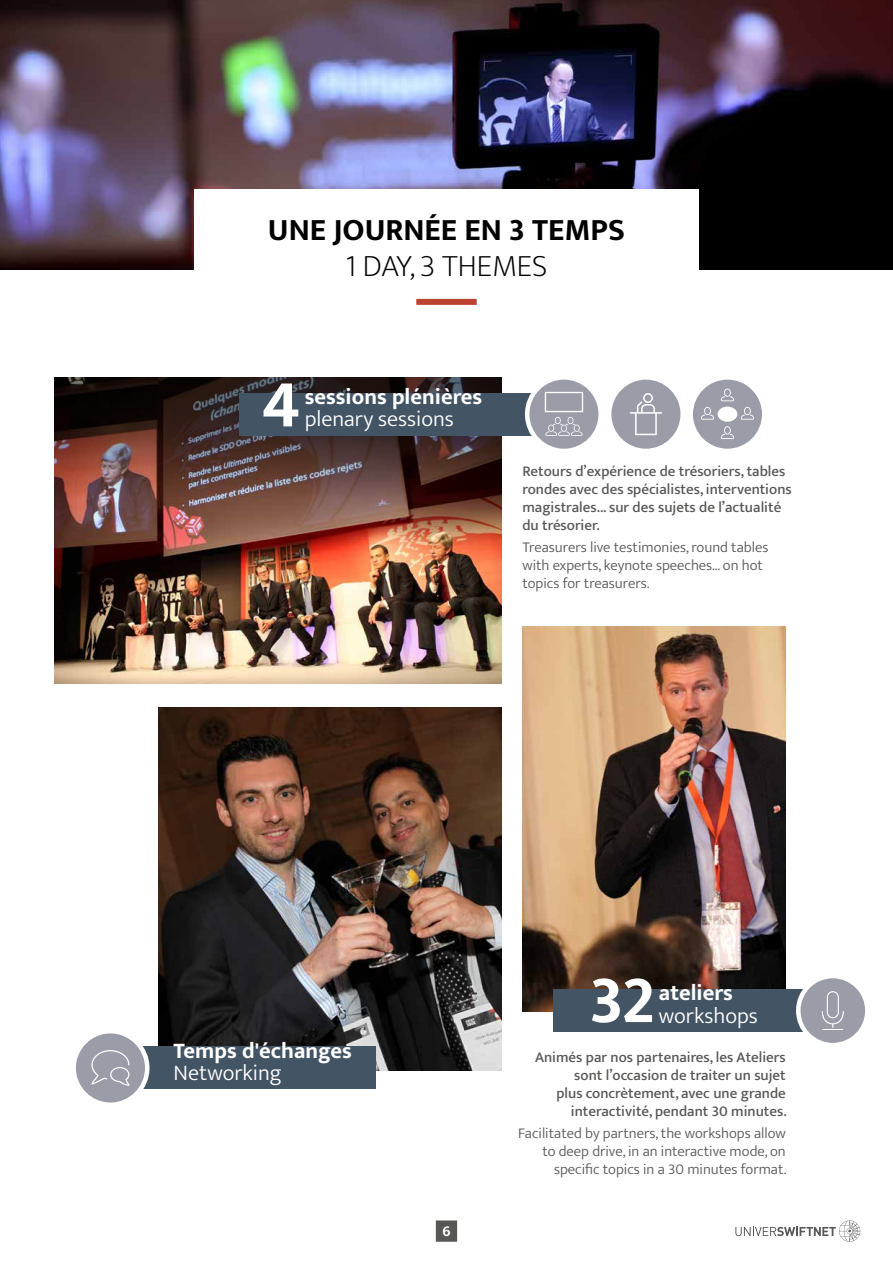
<style>
.page{position:relative;width:893px;height:1263px;background:#fff}
.page>*{position:absolute;margin:0;border:0;box-sizing:border-box;transform-origin:0 0}
.t1{font:700 31.5px "Mukta Vaani";color:#000}
.t2{font:200 31.5px "Mukta Vaani";color:#000}
.t3{font:700 22.5px "Mukta Vaani";color:#fff}
.t4{font:300 22.5px "Mukta Vaani";color:#fff}
.t5{font:500 15px/18px "Mukta Vaani";color:#575756}
.t6{font:300 15px/18px "Mukta Vaani";color:#575756}
.t7{font:700 15px "Mukta Vaani";color:#fff}
</style>
<div class="page">
<svg style="left:735px;top:1220px;width:125px;height:22px"></svg>
<div style="left:436px;top:1220px;width:21px;height:22px;background:#575756;border:2px solid #575756"></div>
<img style="left:54px;top:496px;width:447px;height:187px">
<img style="left:522px;top:627px;width:264px;height:385px">
<img style="left:159px;top:707px;width:342px;height:363px">
<img style="left:54px;top:377px;width:447px;height:119px">
<div style="left:239px;top:393px;width:329px;height:42px;background:#435464"></div>
<div style="left:553px;top:989px;width:273px;height:43px;background:#435464"></div>
<div style="left:98px;top:1047px;width:277px;height:42px;background:#435464"></div>
<svg style="left:592px;top:978px;width:60px;height:45px"></svg>
<div style="left:416px;top:299px;width:61px;height:6px;background:#bc4331"></div>
<img style="left:0;top:0;width:893px;height:270px">
<div style="left:194px;top:189px;width:505px;height:84px;background:#fff"></div>
<div style="left:798px;top:976px;width:69px;height:69px;background:#9a9da8;border-radius:50%"></div>
<div style="left:796px;top:974px;width:74px;height:73px;border:4px solid #fff;border-radius:50%"></div>
<svg style="left:821px;top:991px;width:23px;height:37px"></svg>
<div style="left:821px;top:1028px;width:24px;height:3px;border:1px solid #9a9da8"></div>
<svg style="left:74px;top:1031px;width:73px;height:74px;background:#a8aab4"></svg>
<div style="left:71px;top:1029px;width:78px;height:78px;border:4px solid #fff;border-radius:50%"></div>
<svg style="left:89px;top:1048px;width:43px;height:40px;background:#a4a7b1"></svg>
<svg style="left:527px;top:377px;width:74px;height:74px;background:#a6a8b2"></svg>
<div style="left:525px;top:375px;width:78px;height:78px;border:4px solid #fff;border-radius:50%"></div>
<svg style="left:545px;top:417px;width:37px;height:19px"></svg>
<div style="left:545px;top:392px;width:38px;height:20px;border:1px solid #fff"></div>
<div style="left:609px;top:378px;width:73px;height:73px;background:#9a9da8;border-radius:50%"></div>
<div style="left:607px;top:376px;width:77px;height:77px;border:4px solid #fff;border-radius:50%"></div>
<svg style="left:630px;top:393px;width:32px;height:42px"></svg>
<div style="left:691px;top:378px;width:73px;height:73px;background:#9a9da8;border-radius:50%"></div>
<div style="left:689px;top:376px;width:77px;height:77px;border:4px solid #fff;border-radius:50%"></div>
<svg style="left:721px;top:388px;width:13px;height:13px"></svg>
<svg style="left:721px;top:426px;width:13px;height:13px"></svg>
<svg style="left:701px;top:407px;width:13px;height:13px"></svg>
<svg style="left:741px;top:407px;width:13px;height:13px"></svg>
<div style="left:718px;top:407px;width:19px;height:15px;background:#fff;border-radius:50%"></div>
<svg style="left:263px;top:383px;width:35px;height:43px"></svg>
<h1 class="t1" style="left:268px;top:210px;width:359px">UNE JOURNÉE EN 3 TEMPS</h1>
<h1 class="t2" style="left:346px;top:246px;width:203px">1 DAY, 3 THEMES</h1>
<h2 class="t3" style="left:305px;top:383px;width:179px">sessions plénières</h2>
<h2 class="t4" style="left:305px;top:405px;width:151px">plenary sessions</h2>
<p class="t5" style="left:522px;top:463px;width:271px">Retours d’expérience de trésoriers, tables rondes avec des spécialistes, interventions magistrales... sur des sujets de l’actualité du trésorier.</p>
<p class="t6" style="left:522px;top:539px;width:247px">Treasurers live testimonies, round tables with experts, keynote speeches... on hot topics for treasurers.</p>
<h2 class="t3" style="left:173px;top:1037px;width:180px">Temps d'échanges</h2>
<h2 class="t4" style="left:173px;top:1059px;width:110px">Networking</h2>
<p class="t7" style="left:442px;top:1222px;width:10px">6</p>
<h2 class="t3" style="left:659px;top:979px;width:76px">ateliers</h2>
<h2 class="t4" style="left:659px;top:1002px;width:100px">workshops</h2>
<p class="t5" style="left:535px;top:1049px;width:253px;text-align:right">Animés par nos partenaires, les Ateliers sont l’occasion de traiter un sujet<br>plus concrètement, avec une grande interactivité, pendant 30 minutes.</p>
<p class="t6" style="left:518px;top:1125px;width:270px;text-align:right">Facilitated by partners, the workshops allow to deep drive, in an interactive mode, on specific topics in a 30 minutes format.</p>
</div>
